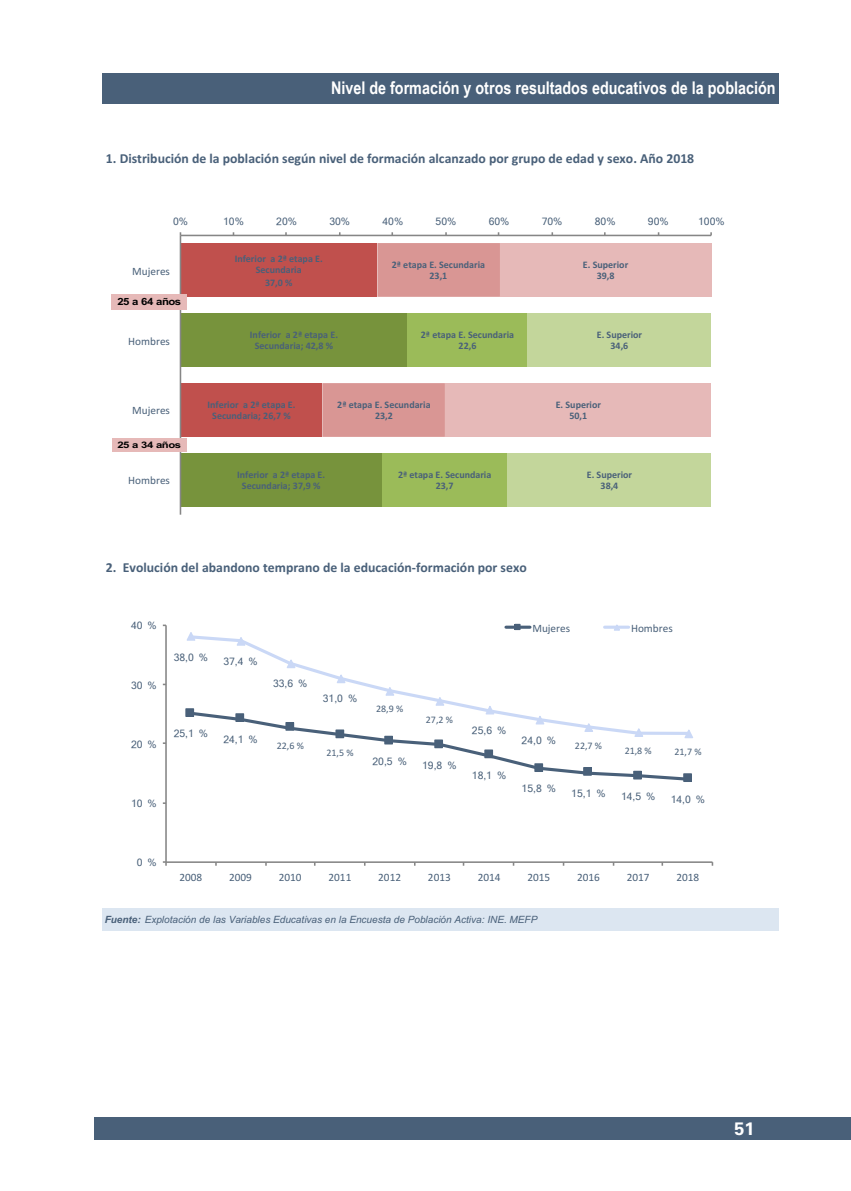
<style>
.page{position:relative;width:851px;height:1191px;background:#fff}
.page>*{position:absolute;margin:0;border:0;box-sizing:border-box;transform-origin:0 0}
.t1{font:700 18px "Univers LT Std";color:#fff}
.t2{font:700 17.6px "Arial Narrow";color:#fff}
.t3{font:700 13.8px "Calibri";color:#496079}
.t4{font:11.2px "Calibri";color:#496079}
.t5{font:700 10px/11.2px "Calibri";color:#496079;text-align:center}
.t6{font:10px "Mangal";color:#496079}
.t7{font:italic 10px "Arial";color:#496079}
.t8{font:10px "Calibri";color:#496079}
.t9{font:700 10px "Arial";letter-spacing:-.04em;color:#000;scale:1.14 1}
.t10{font:700 9px "Arial";letter-spacing:-.04em;color:#000;scale:1.26 1}
.s1{font-weight:700}
</style>
<div class="page">
<div style="left:94px;top:1117px;width:756px;height:23px;background:#496079"></div>
<div style="left:102px;top:73px;width:676px;height:30px;background:#496079"></div>
<div style="left:102px;top:908px;width:676px;height:22px;background:#dce6f1"></div>
<div style="left:180px;top:243px;width:197px;height:54px;background:#c0504d"></div>
<div style="left:180px;top:313px;width:227px;height:54px;background:#77933c"></div>
<div style="left:180px;top:383px;width:142px;height:54px;background:#c0504d"></div>
<div style="left:180px;top:453px;width:201px;height:54px;background:#77933c"></div>
<div style="left:407px;top:313px;width:120px;height:54px;background:#9bbb59"></div>
<div style="left:381px;top:453px;width:126px;height:54px;background:#9bbb59"></div>
<svg style="left:322px;top:243px;width:177px;height:194px"></svg>
<div style="left:499px;top:243px;width:212px;height:54px;background:#e6b9b8"></div>
<div style="left:527px;top:313px;width:184px;height:54px;background:#c3d69b"></div>
<div style="left:445px;top:383px;width:266px;height:54px;background:#e6b9b8"></div>
<div style="left:507px;top:453px;width:204px;height:54px;background:#c3d69b"></div>
<hr style="left:180px;top:235px;width:531px;height:1px;background:#868686">
<hr style="left:180px;top:235px;width:1px;height:279px;background:#868686">
<div style="left:111px;top:294px;width:76px;height:15px;background:#e6b9b8"></div>
<div style="left:111px;top:438px;width:75px;height:14px;background:#e6b9b8"></div>
<hr style="left:165px;top:625px;width:2px;height:237px;background:#868686">
<hr style="left:166px;top:861px;width:546px;height:2px;background:#868686">
<div style="left:185px;top:708px;width:9px;height:9px;border:1px solid #496079"></div>
<svg style="left:197px;top:636px;width:85px;height:22px"></svg>
<svg style="left:187px;top:632px;width:10px;height:9px"></svg>
<svg style="left:235px;top:636px;width:12px;height:10px"></svg>
<svg style="left:187px;top:658px;width:506px;height:124px"></svg>
<svg style="left:506px;top:625px;width:24px;height:4px"></svg>
<svg style="left:514px;top:624px;width:6px;height:6px"></svg>
<svg style="left:604px;top:625px;width:24px;height:4px"></svg>
<svg style="left:612px;top:624px;width:9px;height:7px"></svg>
<h2 class="t2" style="left:331px;top:75px;width:446px">Nivel de formación y otros resultados educativos de la población</h2>
<h3 class="t3" style="left:106px;top:149px;width:589px">1. Distribución de la población según nivel de formación alcanzado por grupo de edad y sexo. Año 2018</h3>
<p class="t6" style="left:173px;top:215px;width:16px">0%</p>
<p class="t6" style="left:223px;top:215px;width:22px">10%</p>
<p class="t6" style="left:276px;top:215px;width:22px">20%</p>
<p class="t6" style="left:329px;top:215px;width:22px">30%</p>
<p class="t6" style="left:382px;top:215px;width:22px">40%</p>
<p class="t6" style="left:435px;top:215px;width:22px">50%</p>
<p class="t6" style="left:488px;top:215px;width:22px">60%</p>
<p class="t6" style="left:541px;top:215px;width:22px">70%</p>
<p class="t6" style="left:594px;top:215px;width:22px">80%</p>
<p class="t6" style="left:647px;top:215px;width:22px">90%</p>
<p class="t6" style="left:698px;top:215px;width:28px">100%</p>
<p class="t4" style="left:132px;top:263px;width:39px">Mujeres</p>
<p class="t5" style="left:235px;top:253px;width:89px">Inferior a 2ª etapa E.<br>Secundaria</p>
<p class="t5" style="left:265px;top:276px;width:29px">37,0 %</p>
<p class="t5" style="left:392px;top:259px;width:95px">2ª etapa E. Secundaria<br>23,1</p>
<p class="t5" style="left:583px;top:259px;width:47px">E. Superior<br>39,8</p>
<p class="t9" style="left:117px;top:295px;width:58px">25 a 64 años</p>
<p class="t4" style="left:128px;top:333px;width:43px">Hombres</p>
<p class="t5" style="left:250px;top:329px;width:89px">Inferior a 2ª etapa E.<br>Secundaria; 42,8 %</p>
<p class="t5" style="left:421px;top:329px;width:95px">2ª etapa E. Secundaria<br>22,6</p>
<p class="t5" style="left:596px;top:329px;width:47px">E. Superior<br>34,6</p>
<p class="t4" style="left:132px;top:403px;width:39px">Mujeres</p>
<p class="t5" style="left:207px;top:398px;width:89px">Inferior a 2ª etapa E.<br>Secundaria; 26,7 %</p>
<p class="t5" style="left:337px;top:398px;width:95px">2ª etapa E. Secundaria<br>23,2</p>
<p class="t5" style="left:555px;top:398px;width:47px">E. Superior<br>50,1</p>
<p class="t10" style="left:117px;top:439px;width:52px">25 a 34 años</p>
<p class="t4" style="left:128px;top:473px;width:43px">Hombres</p>
<p class="t5" style="left:237px;top:468px;width:89px">Inferior a 2ª etapa E.<br>Secundaria; 37,9 %</p>
<p class="t5" style="left:398px;top:468px;width:95px">2ª etapa E. Secundaria<br>23,7</p>
<p class="t5" style="left:586px;top:468px;width:47px">E. Superior<br>38,4</p>
<h3 class="t3" style="left:106px;top:557px;width:422px">2. Evolución del abandono temprano de la educación-formación por sexo</h3>
<p class="t6" style="left:131px;top:620px;width:27px">40 %</p>
<p class="t4" style="left:532px;top:620px;width:39px">Mujeres</p>
<p class="t4" style="left:631px;top:620px;width:43px">Hombres</p>
<p class="t6" style="left:174px;top:651px;width:36px">38,0 %</p>
<p class="t6" style="left:223px;top:655px;width:36px">37,4 %</p>
<p class="t6" style="left:131px;top:679px;width:27px">30 %</p>
<p class="t6" style="left:273px;top:678px;width:36px">33,6 %</p>
<p class="t6" style="left:323px;top:693px;width:36px">31,0 %</p>
<p class="t8" style="left:376px;top:702px;width:29px">28,9 %</p>
<p class="t8" style="left:426px;top:712px;width:29px">27,2 %</p>
<p class="t6" style="left:131px;top:738px;width:27px">20 %</p>
<p class="t6" style="left:174px;top:727px;width:36px">25,1 %</p>
<p class="t6" style="left:223px;top:734px;width:36px">24,1 %</p>
<p class="t8" style="left:277px;top:739px;width:29px">22,6 %</p>
<p class="t8" style="left:326px;top:746px;width:29px">21,5 %</p>
<p class="t6" style="left:372px;top:755px;width:36px">20,5 %</p>
<p class="t6" style="left:422px;top:759px;width:36px">19,8 %</p>
<p class="t6" style="left:472px;top:725px;width:36px">25,6 %</p>
<p class="t6" style="left:472px;top:769px;width:36px">18,1 %</p>
<p class="t6" style="left:521px;top:734px;width:36px">24,0 %</p>
<p class="t8" style="left:575px;top:738px;width:29px">22,7 %</p>
<p class="t8" style="left:624px;top:744px;width:29px">21,8 %</p>
<p class="t8" style="left:674px;top:744px;width:29px">21,7 %</p>
<p class="t6" style="left:131px;top:797px;width:27px">10 %</p>
<p class="t6" style="left:521px;top:783px;width:36px">15,8 %</p>
<p class="t6" style="left:571px;top:787px;width:36px">15,1 %</p>
<p class="t6" style="left:621px;top:790px;width:36px">14,5 %</p>
<p class="t6" style="left:670px;top:793px;width:36px">14,0 %</p>
<p class="t6" style="left:137px;top:857px;width:21px">0 %</p>
<p class="t4" style="left:179px;top:869px;width:24px">2008</p>
<p class="t4" style="left:229px;top:869px;width:24px">2009</p>
<p class="t4" style="left:279px;top:869px;width:24px">2010</p>
<p class="t4" style="left:328px;top:869px;width:24px">2011</p>
<p class="t4" style="left:378px;top:869px;width:24px">2012</p>
<p class="t4" style="left:428px;top:869px;width:24px">2013</p>
<p class="t4" style="left:477px;top:869px;width:24px">2014</p>
<p class="t4" style="left:527px;top:869px;width:24px">2015</p>
<p class="t4" style="left:577px;top:869px;width:24px">2016</p>
<p class="t4" style="left:626px;top:869px;width:24px">2017</p>
<p class="t4" style="left:676px;top:869px;width:24px">2018</p>
<p class="t7" style="left:105px;top:913px;width:434px"><span class="s1">Fuente:</span> Explotación de las Variables Educativas en la Encuesta de Población Activa: INE. MEFP</p>
<h1 class="t1" style="left:734px;top:1118px;width:22px">51</h1>
</div>
